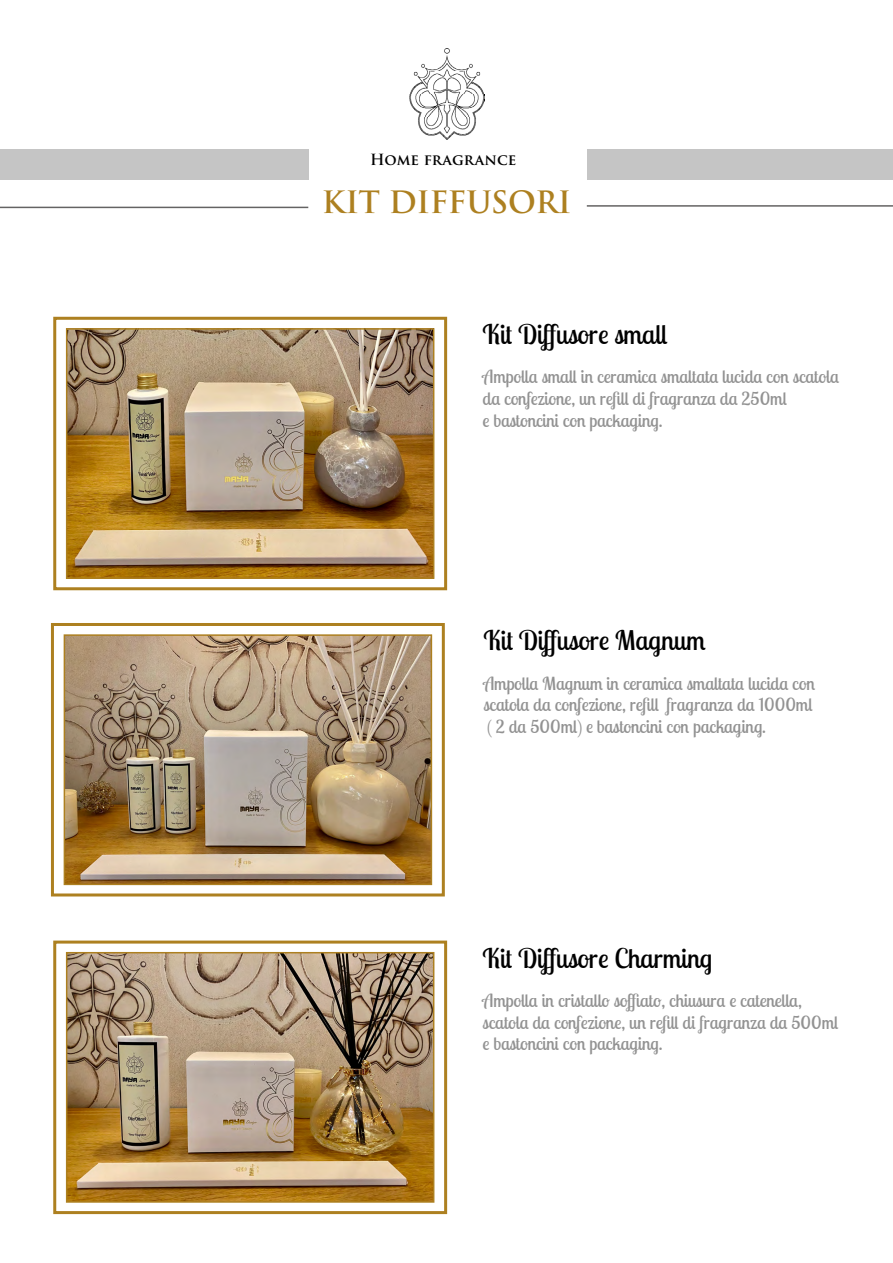
<style>
.page{position:relative;width:893px;height:1263px;background:#fff}
.page>*{position:absolute;margin:0;border:0;box-sizing:border-box;transform-origin:0 0}
.t1{font:600 30px "Trajan Pro 3";letter-spacing:-.01em;color:#ad8020}
.t2{font:27px "Lobster Two";color:#000}
.t3{font:18px/21.6px "Lobster Two";color:#929292}
.t4{font:600 15px "Trajan Pro 3";letter-spacing:-.005em;color:#000}
</style>
<div class="page">
<hr style="left:0;top:207px;width:308px;height:1px;background:#646363">
<div style="left:587px;top:149px;width:306px;height:31px;background:#c5c5c5"></div>
<div style="left:0;top:149px;width:308px;height:31px;background:#c5c5c5"></div>
<img style="left:410px;top:49px;width:75px;height:90px">
<hr style="left:587px;top:205px;width:306px;height:2px;background:#646363">
<div style="left:53px;top:317px;width:394px;height:273px;border:3px solid #ad8020"></div>
<img style="left:69px;top:331px;width:362px;height:245px">
<div style="left:66px;top:328px;width:368px;height:251px;border:2px solid #ad8020"></div>
<div style="left:51px;top:623px;width:394px;height:273px;border:3px solid #ad8020"></div>
<img style="left:67px;top:637px;width:362px;height:245px">
<div style="left:64px;top:634px;width:368px;height:251px;border:2px solid #ad8020"></div>
<div style="left:53px;top:940px;width:394px;height:274px;border:3px solid #ad8020"></div>
<img style="left:69px;top:955px;width:362px;height:245px">
<div style="left:66px;top:952px;width:368px;height:251px;border:2px solid #ad8020"></div>
<p class="t4" style="left:370px;top:149px;width:147px">Home fragrance</p>
<h1 class="t1" style="left:322px;top:181px;width:251px">KIT DIFFUSORI</h1>
<h2 class="t2" style="left:483px;top:317px;width:186px">Kit Diffusore small</h2>
<p class="t3" style="left:483px;top:366px;width:358px">Ampolla small in ceramica smaltata lucida con scatola da confezione, un refill di fragranza da 250ml<br>e bastoncini con packaging.</p>
<h2 class="t2" style="left:483px;top:623px;width:223px">Kit Diffusore Magnum</h2>
<p class="t3" style="left:483px;top:672px;width:333px">Ampolla Magnum in ceramica smaltata lucida con scatola da confezione, refill fragranza da 1000ml ( 2 da 500ml) e bastoncini con packaging.</p>
<h2 class="t2" style="left:483px;top:940px;width:231px">Kit Diffusore Charming</h2>
<p class="t3" style="left:483px;top:990px;width:357px">Ampolla in cristallo soffiato, chiusura e catenella, scatola da confezione, un refill di fragranza da 500ml e bastoncini con packaging.</p>
</div>
